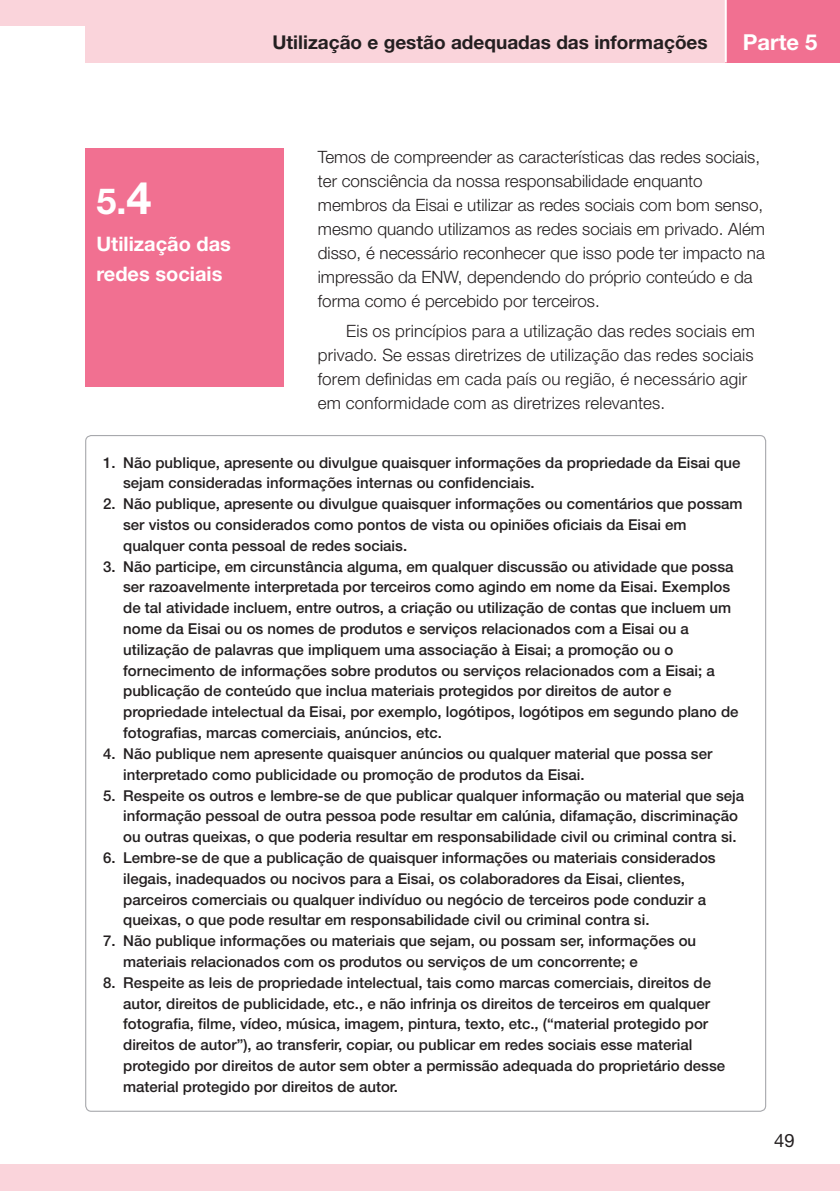
<style>
.page{position:relative;width:840px;height:1191px;background:#fff}
.page>*{position:absolute;margin:0;border:0;box-sizing:border-box;transform-origin:0 0}
.Title_No{font:700 36px "Helvetica Neue LT Std";color:#fff}
.t1{font:700 22px "Helvetica Neue LT Std";color:#fff}
.t2{font:700 20px/30px "Helvetica Neue LT Std";color:#fff}
.t3{font:700 19px "Helvetica Neue LT Std";color:#231f20}
.t4{font:18.4px "Helvetica Neue LT Std";color:#231f20}
.Body_9pt{font:300 17px/24px "Helvetica Neue LT Std";color:#231f20}
.Body_9pt_Ind5{font:300 17px/24px "Helvetica Neue LT Std";letter-spacing:.01em;color:#231f20}
.Body_8pt{font:500 15px/20.8px "Helvetica Neue LT Std";color:#231f20}
.s1{font-size:45px}
</style>
<div class="page">
<div style="left:0;top:0;width:839px;height:26px;background:#fad4db"></div>
<div style="left:85px;top:1px;width:754px;height:61px;background:#fad4db"></div>
<div style="left:725px;top:0;width:114px;height:62px;background:#f17091"></div>
<hr style="left:724px;top:0;width:2px;height:62px;background:#fff">
<div style="left:0;top:1164px;width:839px;height:27px;background:#fad4db"></div>
<div style="left:85px;top:149px;width:198px;height:238px;background:#f17091"></div>
<p class="Title_No" style="left:96px;top:179px;width:57px">5.<span class="s1">4</span></p>
<p class="t2" style="left:96px;top:228px;width:136px">Utilização das redes sociais</p>
<p class="t3" style="left:272px;top:30px;width:436px">Utilização e gestão adequadas das informações</p>
<h2 class="t1" style="left:742px;top:29px;width:76px">Parte 5</h2>
<p class="Body_9pt" style="left:317px;top:145px;width:448px">Temos de compreender as características das redes sociais, ter consciência da nossa responsabilidade enquanto membros da Eisai e utilizar as redes sociais com bom senso, mesmo quando utilizamos as redes sociais em privado. Além disso, é necessário reconhecer que isso pode ter impacto na impressão da ENW, dependendo do próprio conteúdo e da forma como é percebido por terceiros.</p>
<p class="Body_9pt_Ind5" style="left:317px;top:318px;width:438px;text-indent:28px">Eis os princípios para a utilização das redes sociais em privado. Se essas diretrizes de utilização das redes sociais forem definidas em cada país ou região, é necessário agir em conformidade com as diretrizes relevantes.</p>
<p class="Body_8pt" style="left:123px;top:452px;width:618px;text-indent:-20px">1. Não publique, apresente ou divulgue quaisquer informações da propriedade da Eisai que sejam consideradas informações internas ou confidenciais.</p>
<p class="Body_8pt" style="left:123px;top:493px;width:620px;text-indent:-20px">2. Não publique, apresente ou divulgue quaisquer informações ou comentários que possam ser vistos ou considerados como pontos de vista ou opiniões oficiais da Eisai em qualquer conta pessoal de redes sociais.</p>
<p class="Body_8pt" style="left:123px;top:556px;width:616px;text-indent:-20px">3. Não participe, em circunstância alguma, em qualquer discussão ou atividade que possa ser razoavelmente interpretada por terceiros como agindo em nome da Eisai. Exemplos de tal atividade incluem, entre outros, a criação ou utilização de contas que incluem um nome da Eisai ou os nomes de produtos e serviços relacionados com a Eisai ou a utilização de palavras que impliquem uma associação à Eisai; a promoção ou o fornecimento de informações sobre produtos ou serviços relacionados com a Eisai; a publicação de conteúdo que inclua materiais protegidos por direitos de autor e propriedade intelectual da Eisai, por exemplo, logótipos, logótipos em segundo plano de fotografias, marcas comerciais, anúncios, etc.</p>
<p class="Body_8pt" style="left:123px;top:743px;width:590px;text-indent:-20px">4. Não publique nem apresente quaisquer anúncios ou qualquer material que possa ser interpretado como publicidade ou promoção de produtos da Eisai.</p>
<p class="Body_8pt" style="left:123px;top:784px;width:622px;text-indent:-20px">5. Respeite os outros e lembre-se de que publicar qualquer informação ou material que seja informação pessoal de outra pessoa pode resultar em calúnia, difamação, discriminação ou outras queixas, o que poderia resultar em responsabilidade civil ou criminal contra si.</p>
<p class="Body_8pt" style="left:123px;top:847px;width:593px;text-indent:-20px">6. Lembre-se de que a publicação de quaisquer informações ou materiais considerados ilegais, inadequados ou nocivos para a Eisai, os colaboradores da Eisai, clientes, parceiros comerciais ou qualquer indivíduo ou negócio de terceiros pode conduzir a queixas, o que pode resultar em responsabilidade civil ou criminal contra si.</p>
<p class="Body_8pt" style="left:123px;top:930px;width:574px;text-indent:-20px">7. Não publique informações ou materiais que sejam, ou possam ser, informações ou materiais relacionados com os produtos ou serviços de um concorrente; e</p>
<p class="Body_8pt" style="left:123px;top:972px;width:603px;text-indent:-20px">8. Respeite as leis de propriedade intelectual, tais como marcas comerciais, direitos de autor, direitos de publicidade, etc., e não infrinja os direitos de terceiros em qualquer fotografia, filme, vídeo, música, imagem, pintura, texto, etc., (“material protegido por direitos de autor”), ao transferir, copiar, ou publicar em redes sociais esse material protegido por direitos de autor sem obter a permissão adequada do proprietário desse material protegido por direitos de autor.</p>
<p class="t4" style="left:773px;top:1129px;width:22px">49</p>
</div>
